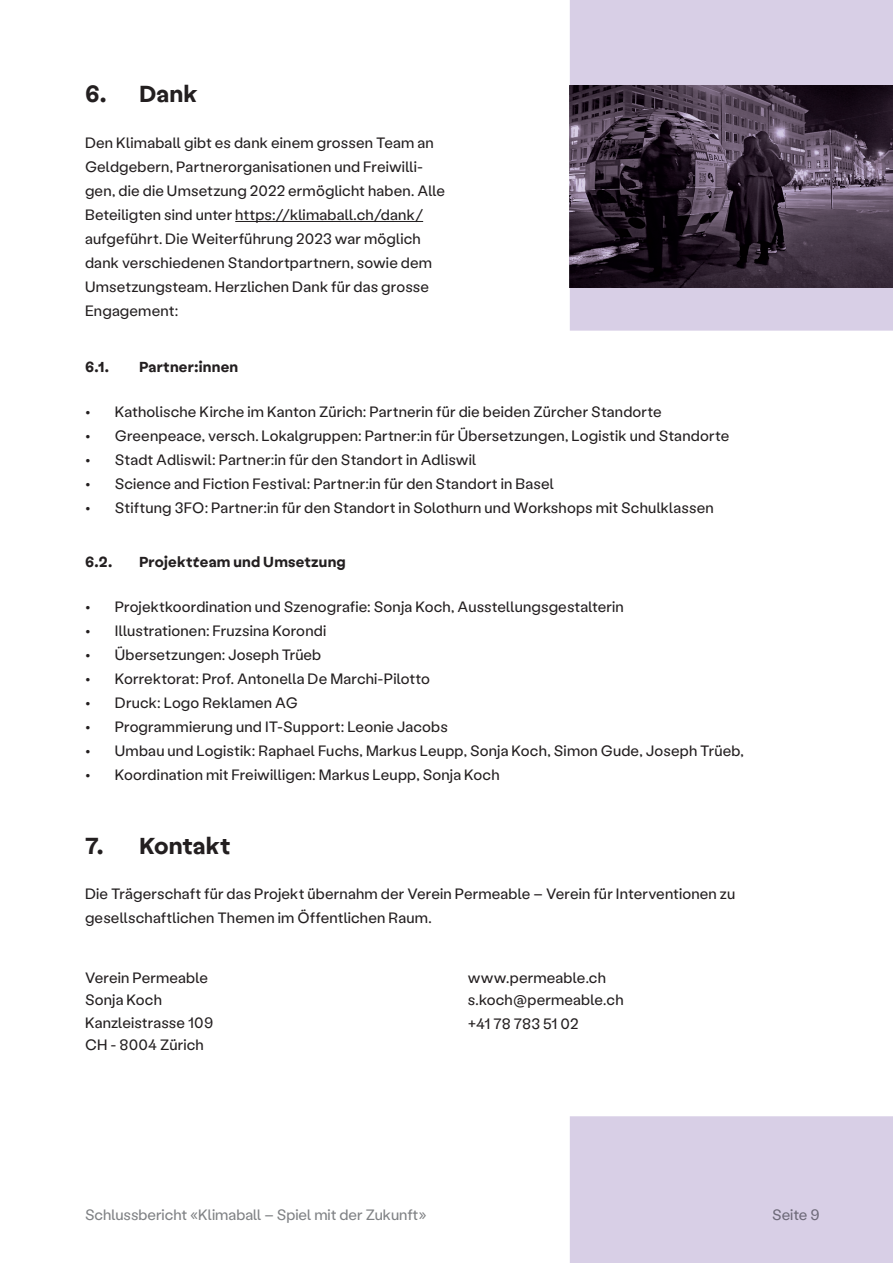
<style>
.page{position:relative;width:893px;height:1263px;background:#fff}
.page>*{position:absolute;margin:0;border:0;box-sizing:border-box;transform-origin:0 0}
.t1{font:700 24px "Labil Grotesk";letter-spacing:.005em;color:#231f20}
.t2{font:15px/24px "Labil Grotesk";letter-spacing:.01em;color:#231f20}
.t3{font:15px "Labil Grotesk";color:#808285}
.t4{font:700 15px "Labil Grotesk";letter-spacing:.015em;color:#231f20}
.t5{font:15px "Labil Grotesk";letter-spacing:-.005em;color:#6e6a79}
</style>
<div class="page">
<div style="left:570px;top:0;width:323px;height:331px;background:#d8cfe6"></div>
<img style="left:570px;top:85px;width:323px;height:202px">
<div style="left:570px;top:1116px;width:323px;height:147px;background:#d8cfe6"></div>
<div style="left:773px;top:1210px;width:46px;height:11px;background:#d8cfe6"></div>
<hr style="left:235px;top:221px;width:188px;height:1px;background:#231f20">
<h1 class="t1" style="left:85px;top:76px;width:114px">6. Dank</h1>
<p class="t2" style="left:85px;top:130px;width:362px">Den Klimaball gibt es dank einem grossen Team an Geldgebern, Partnerorganisationen und Freiwilli&shy;gen, die die Umsetzung 2022 ermöglicht haben. Alle Beteiligten sind unter https://klimaball.ch/dank/ aufgeführt. Die Weiterführung 2023 war möglich dank verschiedenen Standortpartnern, sowie dem Umsetzungsteam. Herzlichen Dank für das grosse Engagement:</p>
<p class="t4" style="left:85px;top:355px;width:26px">6.1.</p>
<p class="t4" style="left:139px;top:355px;width:101px">Partner:innen</p>
<p class="t2" style="left:85px;top:399px;width:578px">• Katholische Kirche im Kanton Zürich: Partnerin für die beiden Zürcher Standorte</p>
<p class="t2" style="left:85px;top:423px;width:646px">• Greenpeace, versch. Lokalgruppen: Partner:in für Übersetzungen, Logistik und Standorte</p>
<p class="t2" style="left:85px;top:447px;width:393px">• Stadt Adliswil: Partner:in für den Standort in Adliswil</p>
<p class="t2" style="left:85px;top:471px;width:470px">• Science and Fiction Festival: Partner:in für den Standort in Basel</p>
<p class="t2" style="left:85px;top:495px;width:630px">• Stiftung 3FO: Partner:in für den Standort in Solothurn und Workshops mit Schulklassen</p>
<p class="t4" style="left:85px;top:550px;width:29px">6.2.</p>
<p class="t4" style="left:139px;top:550px;width:208px">Projektteam und Umsetzung</p>
<p class="t2" style="left:85px;top:594px;width:540px">• Projektkoordination und Szenografie: Sonja Koch, Ausstellungsgestalterin</p>
<p class="t2" style="left:85px;top:618px;width:243px">• Illustrationen: Fruzsina Korondi</p>
<p class="t2" style="left:85px;top:642px;width:238px">• Übersetzungen: Joseph Trüeb</p>
<p class="t2" style="left:85px;top:666px;width:346px">• Korrektorat: Prof. Antonella De Marchi-Pilotto</p>
<p class="t2" style="left:85px;top:690px;width:214px">• Druck: Logo Reklamen AG</p>
<p class="t2" style="left:85px;top:714px;width:364px">• Programmierung und IT-Support: Leonie Jacobs</p>
<p class="t2" style="left:85px;top:738px;width:660px">• Umbau und Logistik: Raphael Fuchs, Markus Leupp, Sonja Koch, Simon Gude, Joseph Trüeb,</p>
<p class="t2" style="left:85px;top:762px;width:416px">• Koordination mit Freiwilligen: Markus Leupp, Sonja Koch</p>
<h1 class="t1" style="left:85px;top:827px;width:147px">7. Kontakt</h1>
<p class="t2" style="left:85px;top:881px;width:652px">Die Trägerschaft für das Projekt übernahm der Verein Permeable – Verein für Interventionen zu gesellschaftlichen Themen im Öffentlichen Raum.</p>
<p class="t2" style="left:85px;top:965px;width:130px;line-height:22.5px">Verein Permeable<br>Sonja Koch<br>Kanzleistrasse 109<br>CH - 8004 Zürich</p>
<p class="t2" style="left:468px;top:965px;width:157px;line-height:22.5px">www.permeable.ch s.koch@permeable.ch</p>
<p class="t2" style="left:468px;top:1011px;width:112px">+41 78 783 51 02</p>
<p class="t3" style="left:85px;top:1205px;width:343px">Schlussbericht «Klimaball – Spiel mit der Zukunft»</p>
<p class="t5" style="left:772px;top:1205px;width:49px">Seite 9</p>
</div>
